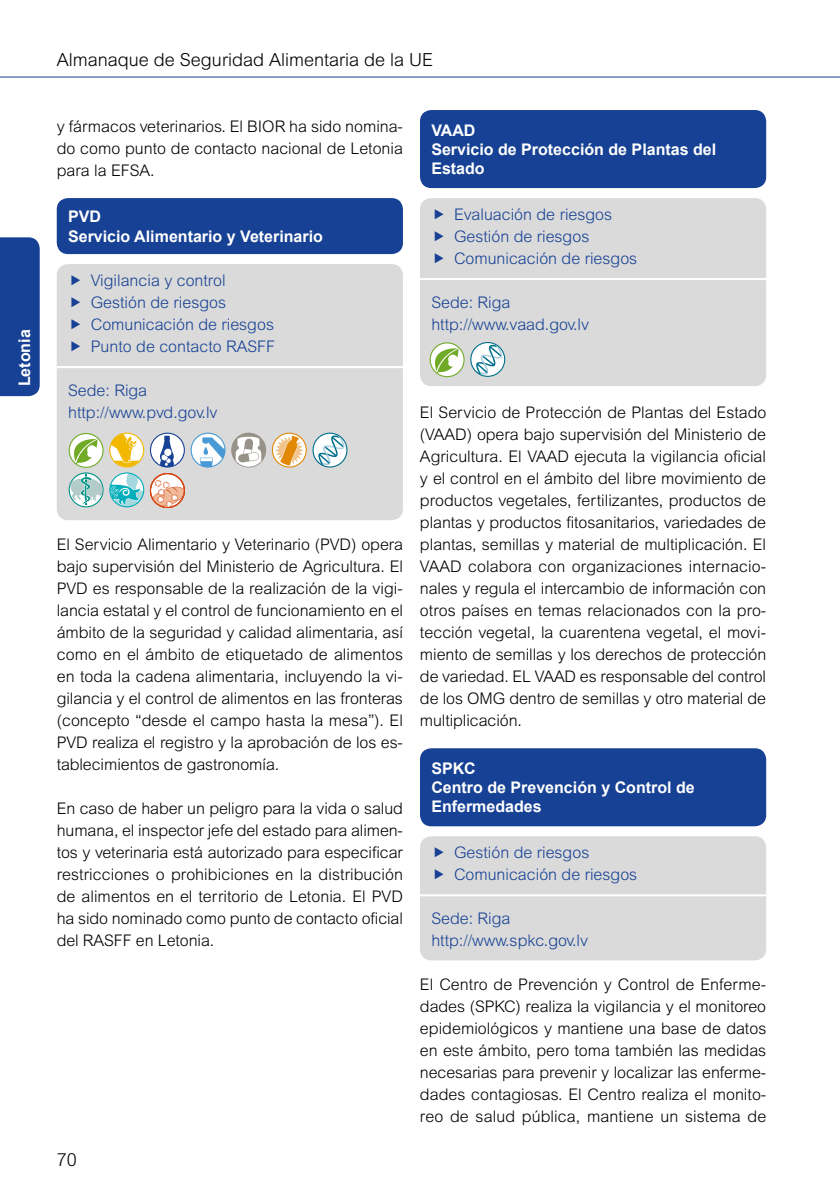
<style>
.page{position:relative;width:840px;height:1191px;background:#fff}
.page>*{position:absolute;margin:0;border:0;box-sizing:border-box;transform-origin:0 0}
.t1{font:300 18px "Arial MT Pro";color:#000}
.Fließtext{font:300 16px/22px "Arial MT Pro";letter-spacing:-.005em;color:#000;text-align:justify}
.Fließtext-2{font:300 16px "Arial MT Pro";color:#164194}
.Blauer_Kasten_Übersc{font:700 16px/19.2px "Arial";color:#fff}
</style>
<div class="page">
<hr style="left:0;top:77px;width:839px;height:1px;background:#164194">
<div style="left:0;top:237px;width:40px;height:159px;background:#164194"></div>
<div style="left:420px;top:836px;width:345px;height:124px;background:#dadada;border-radius:11px"></div>
<hr style="left:420px;top:894px;width:345px;height:2px;background:#fff">
<div style="left:420px;top:748px;width:345px;height:78px;background:#164194;border-radius:11px"></div>
<div style="left:420px;top:198px;width:345px;height:188px;background:#dadada;border-radius:11px"></div>
<hr style="left:420px;top:278px;width:345px;height:2px;background:#fff">
<div style="left:420px;top:110px;width:345px;height:78px;background:#164194;border-radius:11px"></div>
<svg style="left:429px;top:342px;width:77px;height:35px"></svg>
<div style="left:57px;top:264px;width:346px;height:256px;background:#dadada;border-radius:11px"></div>
<hr style="left:57px;top:366px;width:346px;height:2px;background:#fff">
<div style="left:57px;top:198px;width:346px;height:56px;background:#164194;border-radius:11px"></div>
<svg style="left:150px;top:432px;width:75px;height:35px"></svg>
<svg style="left:231px;top:432px;width:35px;height:35px"></svg>
<svg style="left:272px;top:432px;width:76px;height:35px"></svg>
<svg style="left:68px;top:432px;width:76px;height:75px"></svg>
<svg style="left:150px;top:473px;width:35px;height:35px"></svg>
<p class="Blauer_Kasten_Übersc" style="left:15px;top:386px;width:58px;rotate:-90deg">Letonia</p>
<p class="t1" style="left:57px;top:49px;width:378px">Almanaque de Seguridad Alimentaria de la UE</p>
<p class="Fließtext" style="left:57px;top:116px;width:347px">y fármacos veterinarios. El BIOR ha sido nomina&shy;do como punto de contacto nacional de Letonia para la EFSA.</p>
<p class="Blauer_Kasten_Übersc" style="left:68px;top:207px;width:34px">PVD</p>
<p class="Blauer_Kasten_Übersc" style="left:68px;top:227px;width:256px">Servicio Alimentario y Veterinario</p>
<p class="Fließtext-2" style="left:91px;top:271px;width:136px">Vigilancia y control</p>
<p class="Fließtext-2" style="left:91px;top:293px;width:137px">Gestión de riesgos</p>
<p class="Fließtext-2" style="left:91px;top:315px;width:185px">Comunicación de riesgos</p>
<p class="Fließtext-2" style="left:91px;top:337px;width:186px">Punto de contacto RASFF</p>
<p class="Fließtext-2" style="left:68px;top:381px;width:80px">Sede: Riga</p>
<p class="Fließtext-2" style="left:68px;top:403px;width:151px">http://www.pvd.gov.lv</p>
<p class="Fließtext" style="left:57px;top:534px;width:347px">El Servicio Alimentario y Veterinario (PVD) opera bajo supervisión del Ministerio de Agricultura. El PVD es responsable de la realización de la vigi&shy;lancia estatal y el control de funcionamiento en el ámbito de la seguridad y calidad alimentaria, así como en el ámbito de etiquetado de alimentos en toda la cadena alimentaria, incluyendo la vi&shy;gilancia y el control de alimentos en las fronteras (concepto “desde el campo hasta la mesa”). El PVD realiza el registro y la aprobación de los es&shy;tablecimientos de gastronomía.</p>
<p class="Fließtext" style="left:57px;top:798px;width:347px">En caso de haber un peligro para la vida o salud humana, el inspector jefe del estado para alimen&shy;tos y veterinaria está autorizado para especificar restricciones o prohibiciones en la distribución de alimentos en el territorio de Letonia. El PVD ha sido nominado como punto de contacto oficial del RASFF en Letonia.</p>
<p class="t1" style="left:57px;top:1149px;width:22px">70</p>
<p class="Blauer_Kasten_Übersc" style="left:431px;top:121px;width:46px">VAAD</p>
<p class="Blauer_Kasten_Übersc" style="left:431px;top:140px;width:286px">Servicio de Protección de Plantas del<br>Estado</p>
<p class="Fließtext-2" style="left:454px;top:205px;width:159px">Evaluación de riesgos</p>
<p class="Fließtext-2" style="left:454px;top:227px;width:137px">Gestión de riesgos</p>
<p class="Fließtext-2" style="left:454px;top:249px;width:185px">Comunicación de riesgos</p>
<p class="Fließtext-2" style="left:431px;top:293px;width:80px">Sede: Riga</p>
<p class="Fließtext-2" style="left:431px;top:315px;width:159px">http://www.vaad.gov.lv</p>
<p class="Fließtext" style="left:420px;top:402px;width:348px">El Servicio de Protección de Plantas del Estado (VAAD) opera bajo supervisión del Ministerio de Agricultura. El VAAD ejecuta la vigilancia oficial y el control en el ámbito del libre movimiento de productos vegetales, fertilizantes, productos de plantas y productos fitosanitarios, variedades de plantas, semillas y material de multiplicación. El VAAD colabora con organizaciones internacio&shy;nales y regula el intercambio de información con otros países en temas relacionados con la pro&shy;tección vegetal, la cuarentena vegetal, el movi&shy;miento de semillas y los derechos de protección de variedad. EL VAAD es responsable del control de los OMG dentro de semillas y otro material de multiplicación.</p>
<p class="Blauer_Kasten_Übersc" style="left:431px;top:759px;width:46px">SPKC</p>
<p class="Blauer_Kasten_Übersc" style="left:431px;top:778px;width:265px">Centro de Prevención y Control de<br>Enfermedades</p>
<p class="Fließtext-2" style="left:454px;top:843px;width:137px">Gestión de riesgos</p>
<p class="Fließtext-2" style="left:454px;top:865px;width:185px">Comunicación de riesgos</p>
<p class="Fließtext-2" style="left:431px;top:909px;width:80px">Sede: Riga</p>
<p class="Fließtext-2" style="left:431px;top:931px;width:158px">http://www.spkc.gov.lv</p>
<p class="Fließtext" style="left:420px;top:974px;width:348px">El Centro de Prevención y Control de Enferme&shy;dades (SPKC) realiza la vigilancia y el monitoreo epidemiológicos y mantiene una base de datos en este ámbito, pero toma también las medidas necesarias para prevenir y localizar las enferme&shy;dades contagiosas. El Centro realiza el monito&shy;reo de salud pública, mantiene un sistema de</p>
</div>
